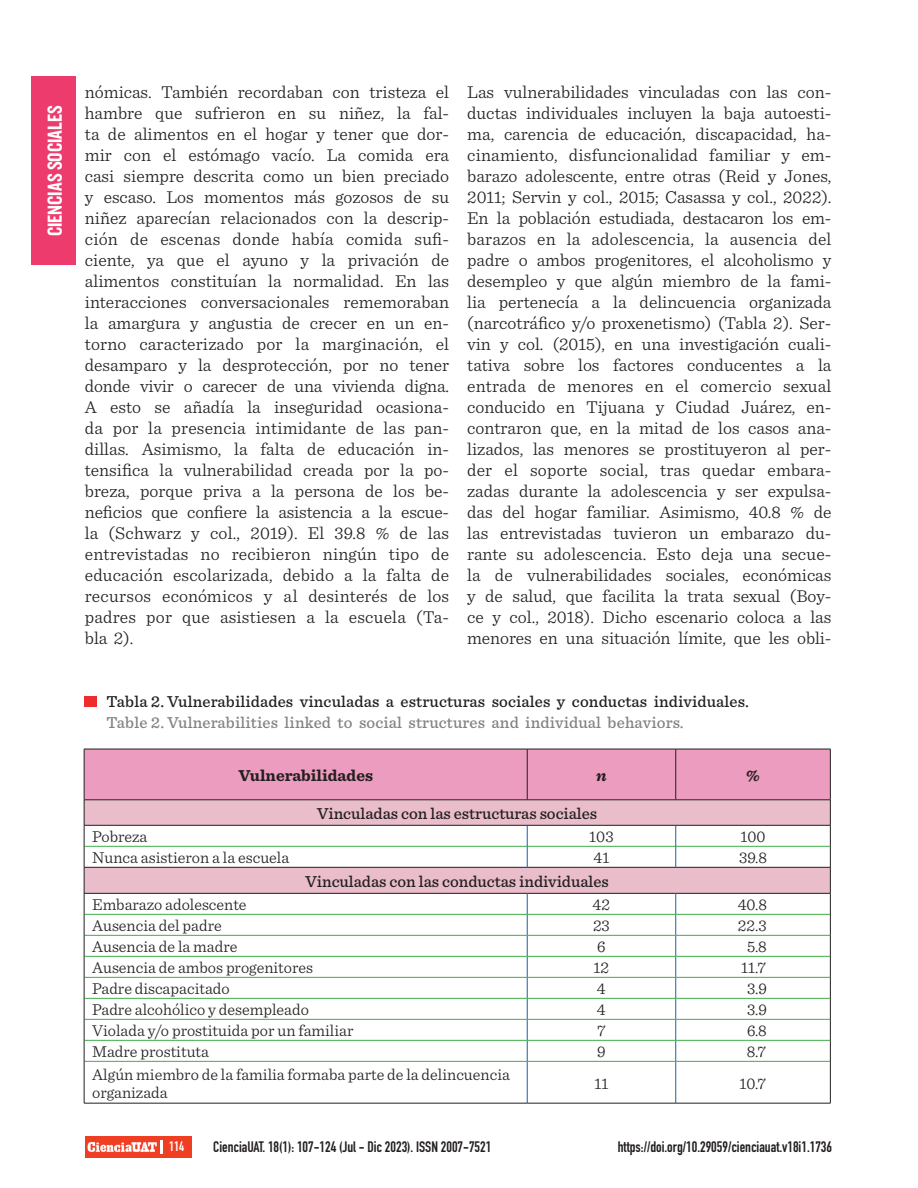
<style>
.page{position:relative;width:918px;height:1188px;background:#fff}
.page>*{position:absolute;margin:0;border:0;box-sizing:border-box;transform-origin:0 0}
.t1{font:21px "Knockout HTF49 Liteweight";color:#fff}
.t2{font:300 18px/21px "Sentinel";color:#231f20;text-align:justify}
.t3{font:300 16.5px/18px "Sentinel";color:#231f20}
.t4{font:500 16.5px "Sentinel";color:#231f20}
.t5{font:500 16.5px "Sentinel";letter-spacing:.01em;color:#808285}
.t6{font:700 16.5px "Sentinel";color:#231f20}
.t7{font:italic 700 16.5px "Sentinel";color:#231f20}
.t8{font:700 15px "DIN Condensed";color:#231f20}
.t9{font:700 13.5px "DIN Condensed";color:#fff}
</style>
<div class="page">
<div style="left:32px;top:77px;width:44px;height:188px;background:#ec3b6c"></div>
<div style="left:85px;top:1136px;width:107px;height:22px;background:#ef3e22"></div>
<svg style="left:160px;top:1140px;width:2px;height:13px"></svg>
<img style="left:88px;top:1142px;width:69px;height:10px">
<div style="left:85px;top:696px;width:12px;height:11px;background:#ee2d2d"></div>
<hr style="left:527px;top:1062px;width:1px;height:41px;background:#1960ae">
<hr style="left:675px;top:1062px;width:1px;height:41px;background:#1960ae">
<hr style="left:84px;top:1061px;width:443px;height:1px;background:#40ae49">
<hr style="left:527px;top:1061px;width:149px;height:1px;background:#40ae49">
<hr style="left:676px;top:1061px;width:154px;height:1px;background:#40ae49">
<svg style="left:84px;top:749px;width:747px;height:312px"></svg>
<hr style="left:84px;top:1061px;width:1px;height:42px;background:#231f20">
<hr style="left:830px;top:1061px;width:1px;height:42px;background:#231f20">
<hr style="left:84px;top:1103px;width:443px;height:1px;background:#231f20">
<hr style="left:527px;top:1103px;width:149px;height:1px;background:#231f20">
<hr style="left:676px;top:1103px;width:155px;height:1px;background:#231f20">
<p class="t1" style="left:44px;top:236px;width:132px;rotate:-90deg">CIENCIAS SOCIALES</p>
<p class="t2" style="left:85px;top:80px;width:366px">nómicas. También recordaban con tristeza el hambre que sufrieron en su niñez, la fal&shy;ta de alimentos en el hogar y tener que dor&shy;mir con el estómago vacío. La comida era casi siempre descrita como un bien preciado y escaso. Los momentos más gozosos de su niñez aparecían relacionados con la descrip&shy;ción de escenas donde había comida sufi&shy;ciente, ya que el ayuno y la privación de alimentos constituían la normalidad. En las interacciones conversacionales rememoraban la amargura y angustia de crecer en un en&shy;torno caracterizado por la marginación, el desamparo y la desprotección, por no tener donde vivir o carecer de una vivienda digna.<br>A esto se añadía la inseguridad ocasiona&shy;da por la presencia intimidante de las pan&shy;dillas. Asimismo, la falta de educación in&shy;tensifica la vulnerabilidad creada por la po&shy;breza, porque priva a la persona de los be&shy;neficios que confiere la asistencia a la escue&shy;la (Schwarz y col., 2019). El 39.8 % de las entrevistadas no recibieron ningún tipo de educación escolarizada, debido a la falta de recursos económicos y al desinterés de los padres por que asistiesen a la escuela (Ta&shy;bla 2).</p>
<p class="t2" style="left:467px;top:80px;width:366px">Las vulnerabilidades vinculadas con las con&shy;ductas individuales incluyen la baja autoesti&shy;ma, carencia de educación, discapacidad, ha&shy;cinamiento, disfuncionalidad familiar y em&shy;barazo adolescente, entre otras (Reid y Jones, 2011; Servin y col., 2015; Casassa y col., 2022).<br>En la población estudiada, destacaron los em&shy;barazos en la adolescencia, la ausencia del padre o ambos progenitores, el alcoholismo y desempleo y que algún miembro de la fami&shy;lia pertenecía a la delincuencia organizada (narcotráfico y/o proxenetismo) (Tabla 2). Ser&shy;vin y col. (2015), en una investigación cuali&shy;tativa sobre los factores conducentes a la entrada de menores en el comercio sexual conducido en Tijuana y Ciudad Juárez, en&shy;contraron que, en la mitad de los casos ana&shy;lizados, las menores se prostituyeron al per&shy;der el soporte social, tras quedar embara&shy;zadas durante la adolescencia y ser expulsa&shy;das del hogar familiar. Asimismo, 40.8 % de las entrevistadas tuvieron un embarazo du&shy;rante su adolescencia. Esto deja una secue&shy;la de vulnerabilidades sociales, económicas y de salud, que facilita la trata sexual (Boy&shy;ce y col., 2018). Dicho escenario coloca a las menores en una situación límite, que les obli-</p>
<p class="t4" style="left:106px;top:688px;width:644px">Tabla 2. Vulnerabilidades vinculadas a estructuras sociales y conductas individuales.</p>
<p class="t5" style="left:106px;top:709px;width:579px">Table 2. Vulnerabilities linked to social structures and individual behaviors.</p>
<p class="t6" style="left:238px;top:762px;width:136px">Vulnerabilidades</p>
<p class="t7" style="left:596px;top:762px;width:12px">n</p>
<p class="t6" style="left:746px;top:762px;width:15px">%</p>
<p class="t4" style="left:317px;top:801px;width:282px">Vinculadas con las estructuras sociales</p>
<p class="t3" style="left:92px;top:827px;width:57px">Pobreza</p>
<p class="t3" style="left:589px;top:827px;width:26px">103</p>
<p class="t3" style="left:740px;top:827px;width:27px">100</p>
<p class="t3" style="left:92px;top:848px;width:199px">Nunca asistieron a la escuela</p>
<p class="t3" style="left:593px;top:848px;width:18px">41</p>
<p class="t3" style="left:739px;top:848px;width:29px">39.8</p>
<p class="t4" style="left:306px;top:869px;width:305px">Vinculadas con las conductas individuales</p>
<p class="t3" style="left:92px;top:895px;width:156px">Embarazo adolescente</p>
<p class="t3" style="left:593px;top:895px;width:19px">42</p>
<p class="t3" style="left:738px;top:895px;width:31px">40.8</p>
<p class="t3" style="left:92px;top:916px;width:131px">Ausencia del padre</p>
<p class="t3" style="left:593px;top:916px;width:18px">23</p>
<p class="t3" style="left:738px;top:916px;width:30px">22.3</p>
<p class="t3" style="left:92px;top:937px;width:147px">Ausencia de la madre</p>
<p class="t3" style="left:597px;top:937px;width:10px">6</p>
<p class="t3" style="left:747px;top:937px;width:21px">5.8</p>
<p class="t3" style="left:92px;top:958px;width:222px">Ausencia de ambos progenitores</p>
<p class="t3" style="left:594px;top:958px;width:17px">12</p>
<p class="t3" style="left:741px;top:958px;width:26px">11.7</p>
<p class="t3" style="left:92px;top:979px;width:139px">Padre discapacitado</p>
<p class="t3" style="left:597px;top:979px;width:10px">4</p>
<p class="t3" style="left:747px;top:979px;width:21px">3.9</p>
<p class="t3" style="left:92px;top:1000px;width:218px">Padre alcohólico y desempleado</p>
<p class="t3" style="left:597px;top:1000px;width:10px">4</p>
<p class="t3" style="left:747px;top:1000px;width:21px">3.9</p>
<p class="t3" style="left:92px;top:1021px;width:263px">Violada y/o prostituida por un familiar</p>
<p class="t3" style="left:597px;top:1021px;width:10px">7</p>
<p class="t3" style="left:747px;top:1021px;width:21px">6.8</p>
<p class="t3" style="left:92px;top:1042px;width:118px">Madre prostituta</p>
<p class="t3" style="left:597px;top:1042px;width:10px">9</p>
<p class="t3" style="left:747px;top:1042px;width:21px">8.7</p>
<p class="t3" style="left:92px;top:1064px;width:419px">Algún miembro de la familia formaba parte de la delincuencia organizada</p>
<p class="t3" style="left:594px;top:1073px;width:16px">11</p>
<p class="t3" style="left:740px;top:1073px;width:28px">10.7</p>
<p class="t9" style="left:169px;top:1138px;width:17px">114</p>
<p class="t8" style="left:213px;top:1137px;width:280px">CienciaUAT. 18(1): 107-124 (Jul - Dic 2023). ISSN 2007-7521</p>
<p class="t8" style="left:618px;top:1137px;width:216px">https://doi.org/10.29059/cienciauat.v18i1.1736</p>
</div>
